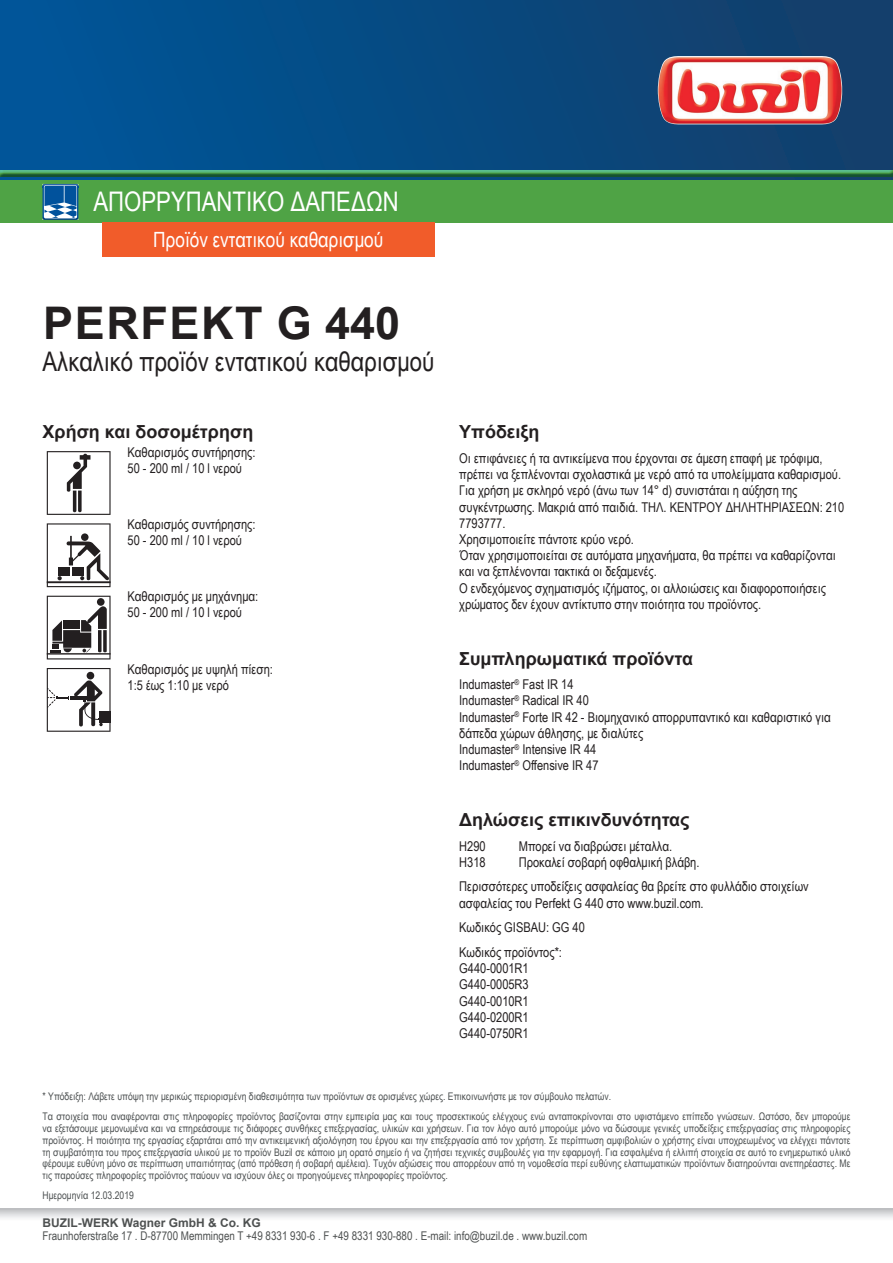
<style>
.page{position:relative;width:893px;height:1263px;background:#fff}
.page>*{position:absolute;margin:0;border:0;box-sizing:border-box;transform-origin:0 0}
.t1{font:700 45px "Arial";letter-spacing:.035em;color:#231f20}
.t2{font:27px "Arial Narrow";color:#231f20}
.t3{font:27px "Arial Narrow";color:#fff}
.t4{font:21px "Arial Narrow";color:#fff}
.t5{font:700 18px "Arial";color:#231f20}
.t6{font:13.5px/16.2px "Arial Narrow";color:#231f20}
.t7{font:12px "Arial Narrow";color:#4e5151}
.t8{font:700 12px "Arial";color:#4e5151}
.t9{font:10.5px/11.7px "Arial Narrow";color:#4d5152}
</style>
<div class="page">
<svg style="left:0;top:1209px;width:893px;height:9px;background:#d9dadc"></svg>
<svg style="left:47px;top:451px;width:64px;height:64px"></svg>
<svg style="left:47px;top:523px;width:64px;height:64px"></svg>
<svg style="left:47px;top:596px;width:64px;height:63px"></svg>
<svg style="left:47px;top:668px;width:64px;height:64px"></svg>
<div style="left:0;top:0;width:893px;height:180px;background:linear-gradient(to right,#00569a,#143e69)"></div>
<img style="left:658px;top:56px;width:184px;height:68px">
<hr style="left:0;top:0;width:1px;height:180px;background:#015599">
<div style="left:0;top:169px;width:893px;height:8px;background:#015599;opacity:.75"></div>
<div style="left:0;top:180px;width:893px;height:43px;background:#4fa345"></div>
<img style="left:43px;top:184px;width:35px;height:36px">
<svg style="left:44px;top:185px;width:35px;height:33px"></svg>
<div style="left:102px;top:223px;width:333px;height:34px;background:#f15c2a"></div>
<h2 class="t3" style="left:94px;top:182px;width:307px">ΑΠΟΡΡΥΠΑΝΤΙΚΌ ΔΑΠΈΔΩΝ</h2>
<h3 class="t4" style="left:153px;top:225px;width:232px">Προϊόν εντατικού καθαρισμού</h3>
<h1 class="t1" style="left:43px;top:291px;width:358px">PERFEKT G 440</h1>
<h2 class="t2" style="left:43px;top:342px;width:393px">Αλκαλικό προϊόν εντατικού καθαρισμού</h2>
<h3 class="t5" style="left:43px;top:419px;width:212px">Χρήση και δοσομέτρηση</h3>
<p class="t6" style="left:128px;top:443px;width:129px">Καθαρισμός συντήρησης:<br>50 - 200 ml / 10 l νερού</p>
<p class="t6" style="left:128px;top:516px;width:129px">Καθαρισμός συντήρησης:<br>50 - 200 ml / 10 l νερού</p>
<p class="t6" style="left:128px;top:588px;width:132px">Καθαρισμός με μηχάνημα:<br>50 - 200 ml / 10 l νερού</p>
<p class="t6" style="left:128px;top:660px;width:147px">Καθαρισμός με υψηλή πίεση:<br>1:5 έως 1:10 με νερό</p>
<h3 class="t5" style="left:459px;top:419px;width:82px">Υπόδειξη</h3>
<p class="t6" style="left:459px;top:450px;width:387px">Οι επιφάνειες ή τα αντικείμενα που έρχονται σε άμεση επαφή με τρόφιμα, πρέπει να ξεπλένονται σχολαστικά με νερό από τα υπολείμματα καθαρισμού.<br>Για χρήση με σκληρό νερό (άνω των 14° d) συνιστάται η αύξηση της συγκέντρωσης. Μακριά από παιδιά. ΤΗΛ. ΚΕΝΤΡΟΥ ΔΗΛΗΤΗΡΙΑΣΕΩΝ: 210<br>7793777.<br>Χρησιμοποιείτε πάντοτε κρύο νερό.<br>Όταν χρησιμοποιείται σε αυτόματα μηχανήματα, θα πρέπει να καθαρίζονται και να ξεπλένονται τακτικά οι δεξαμενές.<br>Ο ενδεχόμενος σχηματισμός ιζήματος, οι αλλοιώσεις και διαφοροποιήσεις χρώματος δεν έχουν αντίκτυπο στην ποιότητα του προϊόντος.</p>
<h3 class="t5" style="left:459px;top:645px;width:235px">Συμπληρωματικά προϊόντα</h3>
<p class="t6" style="left:459px;top:676px;width:373px">Indumaster<sup>®</sup> Fast IR 14<br>Indumaster<sup>®</sup> Radical IR 40<br>Indumaster<sup>®</sup> Forte IR 42 - Βιομηχανικό απορρυπαντικό και καθαριστικό για δάπεδα χώρων άθλησης, με διαλύτες<br>Indumaster<sup>®</sup> Intensive IR 44<br>Indumaster<sup>®</sup> Offensive IR 47</p>
<h3 class="t5" style="left:459px;top:807px;width:232px">Δηλώσεις επικινδυνότητας</h3>
<p class="t6" style="left:459px;top:837px;width:28px">H290</p>
<p class="t6" style="left:519px;top:837px;width:155px">Μπορεί να διαβρώσει μέταλλα.</p>
<p class="t6" style="left:459px;top:853px;width:28px">H318</p>
<p class="t6" style="left:459px;top:849px;width:351px;line-height:24.8px;text-indent:60px">Προκαλεί σοβαρή οφθαλμική βλάβη.<br>Περισσότερες υποδείξεις ασφαλείας θα βρείτε στο φυλλάδιο στοιχείων</p>
<p class="t6" style="left:459px;top:890px;width:246px;line-height:24.8px">ασφαλείας του Perfekt G 440 στο www.buzil.com.<br>Κωδικός GISBAU: GG 40<br>Κωδικός προϊόντος*:</p>
<p class="t6" style="left:459px;top:960px;width:71px;text-align:justify">G440-0001R1<br>G440-0005R3<br>G440-0010R1<br>G440-0200R1<br>G440-0750R1</p>
<p class="t9" style="left:43px;top:1086px;width:809px;line-height:20.2px">* Υπόδειξη: Λάβετε υπόψη την μερικώς περιορισμένη διαθεσιμότητα των προϊόντων σε ορισμένες χώρες. Επικοινωνήστε με τον σύμβουλο πελατών.<br>Τα στοιχεία που αναφέρονται στις πληροφορίες προϊόντος βασίζονται στην εμπειρία μας και τους προσεκτικούς ελέγχους ενώ ανταποκρίνονται στο υφιστάμενο επίπεδο γνώσεων. Ωστόσο, δεν μπορούμε</p>
<p class="t9" style="left:43px;top:1122px;width:809px;text-align:justify">να εξετάσουμε μεμονωμένα και να επηρεάσουμε τις διάφορες συνθήκες επεξεργασίας, υλικών και χρήσεων. Για τον λόγο αυτό μπορούμε μόνο να δώσουμε γενικές υποδείξεις επεξεργασίας στις πληροφορίες προϊόντος. Η ποιότητα της εργασίας εξαρτάται από την αντικειμενική αξιολόγηση του έργου και την επεξεργασία από τον χρήστη. Σε περίπτωση αμφιβολιών ο χρήστης είναι υποχρεωμένος να ελέγχει πάντοτε τη συμβατότητα του προς επεξεργασία υλικού με το προϊόν Buzil σε κάποιο μη ορατό σημείο ή να ζητήσει τεχνικές συμβουλές για την εφαρμογή. Για εσφαλμένα ή ελλιπή στοιχεία σε αυτό το ενημερωτικό υλικό φέρουμε ευθύνη μόνο σε περίπτωση υπαιτιότητας (από πρόθεση ή σοβαρή αμέλεια). Τυχόν αξιώσεις που απορρέουν από τη νομοθεσία περί ευθύνης ελαττωματικών προϊόντων διατηρούνται ανεπηρέαστες. Με τις παρούσες πληροφορίες προϊόντος παύουν να ισχύουν όλες οι προηγούμενες πληροφορίες προϊόντος.</p>
<p class="t9" style="left:43px;top:1189px;width:93px">Ημερομηνία 12.03.2019</p>
<p class="t8" style="left:43px;top:1214px;width:220px">BUZIL-WERK Wagner GmbH &amp; Co. KG</p>
<p class="t7" style="left:43px;top:1227px;width:546px">Fraunhoferstraße 17 . D-87700 Memmingen T +49 8331 930-6 . F +49 8331 930-880 . E-mail: info@buzil.de . www.buzil.com</p>
</div>
